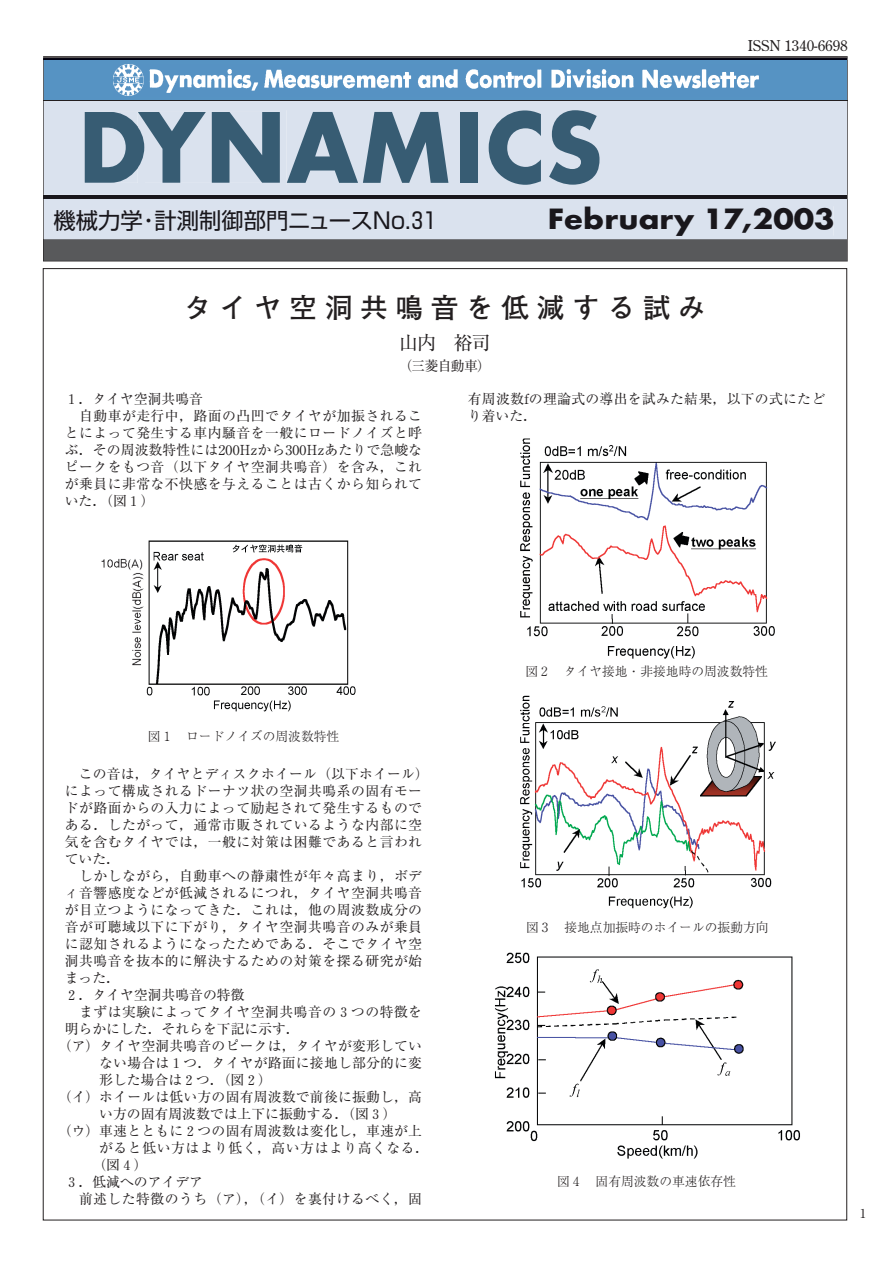
<style>
.page{position:relative;width:893px;height:1263px;background:#fff}
.page>*{position:absolute;margin:0;border:0;box-sizing:border-box;transform-origin:0 0}
.t1{font:700 106.35px "Futura T";color:#375c73;scale:.96 1}
.t2{font:700 30.6px "Futura T";color:#19171c;scale:1.11 1}
.t3{font:700 27.6px "Futo Go B101";letter-spacing:.28em;color:#231f20}
.t4{font:22.35px "Shin Go";color:#19171c}
.t5{font:19.2px "Ryumin";color:#231f20}
.t6{font:700 14.85px "Futo Min A101";color:#231f20}
.t7{font:13.8px/17px "Ryumin";letter-spacing:.035em;color:#231f20}
.t8{font:13.8px "Ryumin";letter-spacing:.015em;color:#231f20}
.t9{font:13.8px "Ryumin";color:#231f20}
.t10{font:13.8px "Ryumin";letter-spacing:.01em;color:#231f20}
.t11{font:300 12.75px "Ryumin";color:#231f20}
.t12{font:12.75px "Ryumin";color:#231f20}
</style>
<div class="page">
<svg style="left:43px;top:101px;width:804px;height:160px;background:#b8bec7"></svg>
<hr style="left:43px;top:100px;width:804px;height:1px;background:#231f20">
<svg style="left:43px;top:56px;width:804px;height:44px;background:#4c7ba2"></svg>
<hr style="left:44px;top:195px;width:803px;height:3px;background:#19171c">
<div style="left:54px;top:210px;width:318px;height:21px;background:#dae2ee"></div>
<div style="left:374px;top:212px;width:35px;height:17px;background:#dae2ee"></div>
<div style="left:412px;top:211px;width:20px;height:18px;background:#dae2ee"></div>
<div style="left:549px;top:206px;width:284px;height:30px;background:#dae2ee"></div>
<div style="left:84px;top:112px;width:196px;height:71px;background:#dae2ee"></div>
<div style="left:138px;top:112px;width:6px;height:71px;background:#dae2ee"></div>
<svg style="left:138px;top:112px;width:6px;height:9px"></svg>
<div style="left:287px;top:110px;width:312px;height:75px;background:#dae2ee"></div>
<img style="left:113px;top:64px;width:646px;height:32px">
<img style="left:101px;top:540px;width:255px;height:172px">
<img style="left:520px;top:438px;width:255px;height:221px">
<img style="left:520px;top:695px;width:256px;height:214px">
<img style="left:495px;top:952px;width:305px;height:207px">
<h1 class="t1" style="left:77px;top:112px;width:549px">DYNAMICS</h1>
<p class="t6" style="left:747px;top:40px;width:101px">ISSN 1340-6698</p>
<h3 class="t4" style="left:53px;top:212px;width:389px">機械力学・計測制御部門ニュースNo.３１</h3>
<h2 class="t2" style="left:547px;top:208px;width:260px">February 17,2003</h2>
<h3 class="t3" style="left:183px;top:297px;width:524px">タイヤ空洞共鳴音を低減する試み</h3>
<h3 class="t5" style="left:399px;top:336px;width:93px">山内　裕司</h3>
<p class="t7" style="left:398px;top:359px;width:94px">（三菱自動車）</p>
<p class="t9" style="left:65px;top:394px;width:140px">１．タイヤ空洞共鳴音</p>
<p class="t7" style="left:79px;top:410px;width:344px">自動車が走行中，路面の凸凹でタイヤが加振されるこ</p>
<p class="t7" style="left:65px;top:427px;width:359px">とによって発生する車内騒音を一般にロードノイズと呼</p>
<p class="t10" style="left:65px;top:445px;width:359px">ぶ．その周波数特性には200Hzから300Hzあたりで急峻な</p>
<p class="t7" style="left:65px;top:461px;width:359px">ピークをもつ音（以下タイヤ空洞共鳴音）を含み，これ</p>
<p class="t7" style="left:65px;top:478px;width:359px">が乗員に非常な不快感を与えることは古くから知られて</p>
<p class="t7" style="left:65px;top:495px;width:91px">いた．（図１）</p>
<p class="t7" style="left:468px;top:392px;width:359px">有周波数fの理論式の導出を試みた結果，以下の式にたどり着いた．</p>
<p class="t11" style="left:148px;top:731px;width:193px">図１　ロードノイズの周波数特性</p>
<p class="t7" style="left:65px;top:767px;width:366px;text-indent:14px">この音は，タイヤとディスクホイール（以下ホイール）によって構成されるドーナツ状の空洞共鳴系の固有モードが路面からの入力によって励起されて発生するものである．したがって，通常市販されているような内部に空気を含むタイヤでは，一般に対策は困難であると言われていた．</p>
<p class="t7" style="left:65px;top:869px;width:359px;text-indent:14px">しかしながら，自動車への静粛性が年々高まり，ボディ音響感度などが低減されるにつれ，タイヤ空洞共鳴音が目立つようになってきた．これは，他の周波数成分の音が可聴域以下に下がり，タイヤ空洞共鳴音のみが乗員に認知されるようになったためである．そこでタイヤ空洞共鳴音を抜本的に解決するための対策を探る研究が始まった．<br>２．タイヤ空洞共鳴音の特徴</p>
<p class="t7" style="left:79px;top:1005px;width:344px">まずは実験によってタイヤ空洞共鳴音の３つの特徴を</p>
<p class="t9" style="left:65px;top:1024px;width:236px">明らかにした．それらを下記に示す．</p>
<p class="t8" style="left:58px;top:1041px;width:366px">（ア）タイヤ空洞共鳴音のピークは，タイヤが変形してい</p>
<p class="t8" style="left:99px;top:1058px;width:324px">ない場合は１つ．タイヤが路面に接地し部分的に変</p>
<p class="t9" style="left:99px;top:1075px;width:174px">形した場合は２つ．（図２）</p>
<p class="t8" style="left:58px;top:1092px;width:366px">（イ）ホイールは低い方の固有周波数で前後に振動し，高</p>
<p class="t9" style="left:99px;top:1109px;width:299px">い方の固有周波数では上下に振動する．（図３）</p>
<p class="t8" style="left:58px;top:1126px;width:366px">（ウ）車速とともに２つの固有周波数は変化し，車速が上</p>
<p class="t7" style="left:99px;top:1141px;width:331px">がると低い方はより低く，高い方はより高くなる．</p>
<p class="t7" style="left:92px;top:1158px;width:57px">（図４）</p>
<p class="t9" style="left:65px;top:1177px;width:154px">３．低減へのアイデア　</p>
<p class="t7" style="left:79px;top:1192px;width:344px">前述した特徴のうち（ア），（イ）を裏付けるべく，固</p>
<p class="t11" style="left:525px;top:667px;width:244px">図２　タイヤ接地・非接地時の周波数特性</p>
<p class="t11" style="left:526px;top:923px;width:244px">図３　接地点加振時のホイールの振動方向</p>
<p class="t11" style="left:557px;top:1176px;width:180px">図４　固有周波数の車速依存性</p>
<p class="t12" style="left:859px;top:1209px;width:8px">1</p>
</div>
